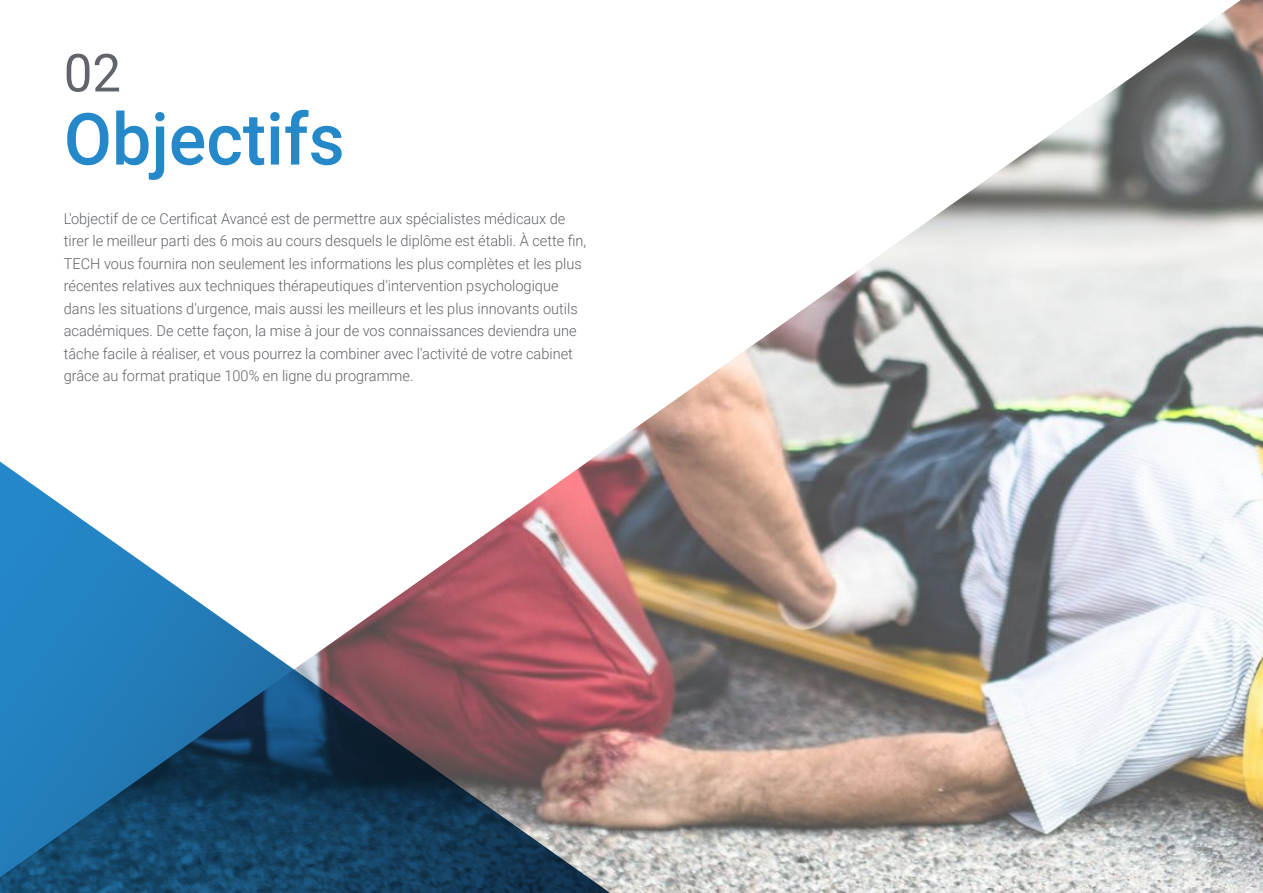
<style>
.page{position:relative;width:1263px;height:893px;background:#fff}
.page>*{position:absolute;margin:0;border:0;box-sizing:border-box;transform-origin:0 0}
.t1{font:500 72px "Roboto";color:#2488c9}
.t2{font:52.5px "Roboto";color:#61646a}
.t3{font:300 15px/22.5px "Roboto";color:#61646a}
</style>
<div class="page">
<img style="left:610px;top:0;width:653px;height:893px">
<svg style="left:0;top:446px;width:640px;height:447px"></svg>
<h2 class="t2" style="left:64px;top:36px;width:59px">02</h2>
<h1 class="t1" style="left:64px;top:89px;width:282px">Objectifs</h1>
<p class="t3" style="left:64px;top:207px;width:524px">L'objectif de ce Certificat Avancé est de permettre aux spécialistes médicaux de tirer le meilleur parti des 6 mois au cours desquels le diplôme est établi. À cette fin, TECH vous fournira non seulement les informations les plus complètes et les plus récentes relatives aux techniques thérapeutiques d'intervention psychologique dans les situations d'urgence, mais aussi les meilleurs et les plus innovants outils académiques. De cette façon, la mise à jour de vos connaissances deviendra une tâche facile à réaliser, et vous pourrez la combiner avec l'activité de votre cabinet grâce au format pratique 100% en ligne du programme.</p>
</div>
